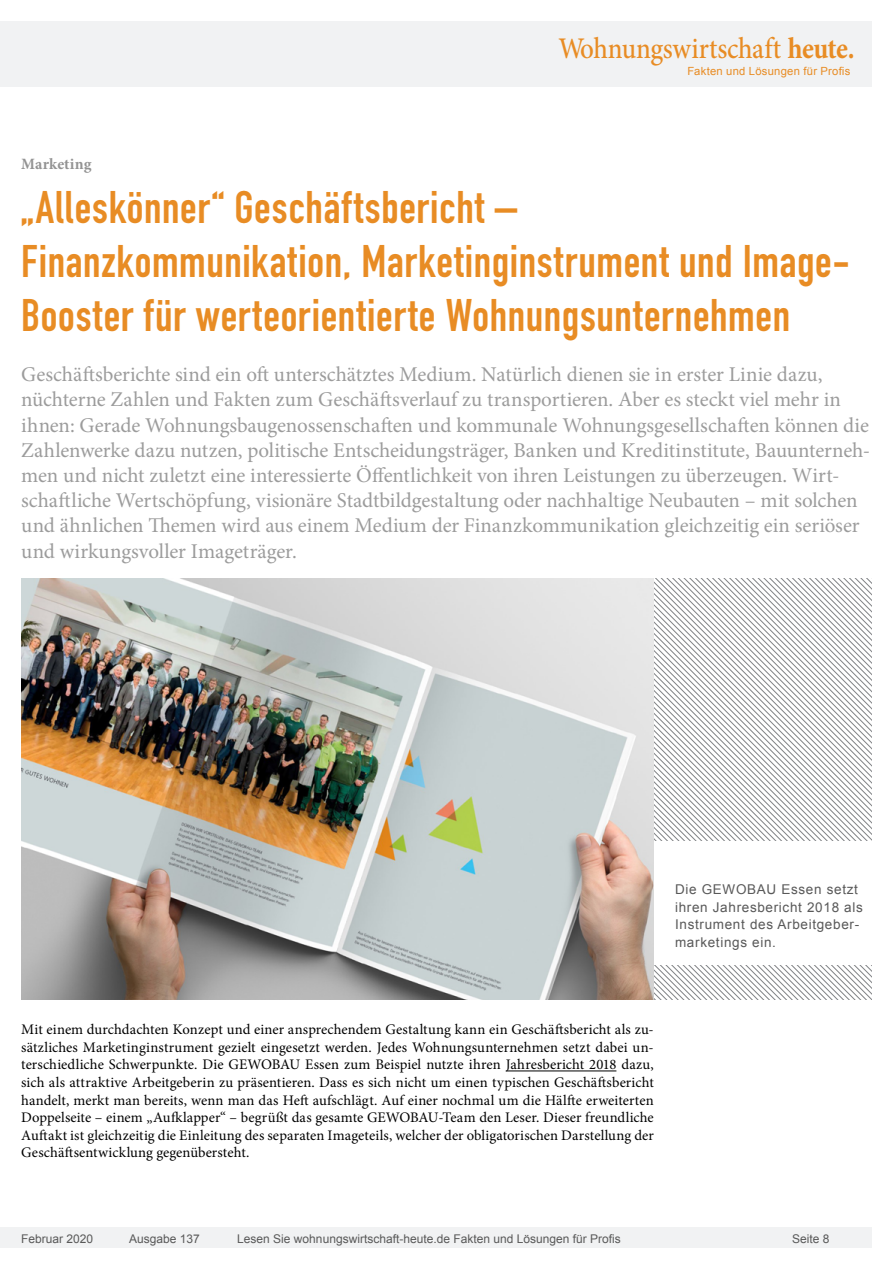
<style>
.page{position:relative;width:893px;height:1263px;background:#fff}
.page>*{position:absolute;margin:0;border:0;box-sizing:border-box;transform-origin:0 0}
.t1{font:45px/54px "DIN Engschrift";letter-spacing:.015em;color:#e88c24}
.t2{font:500 30px "Minion Pro";letter-spacing:-.01em;color:#e88c24;scale:.9 1}
.t3{font:21px/25.2px "Minion Pro";letter-spacing:-.005em;color:#9c9c9c}
.t4{font:700 15.75px "Minion Pro";letter-spacing:.005em;color:#939393}
.t5{font:14.7px/17.5px "Minion Pro";letter-spacing:.005em;color:#000;text-align:justify}
.t6{font:13.5px/17.5px "Arial";letter-spacing:.05em;color:#595959}
.t7{font:12px "Arial";color:#595959}
.t8{font:11.25px "Arial";letter-spacing:.025em;color:#e88c24}
.s1{font-weight:700}
</style>
<div class="page">
<div style="left:0;top:1227px;width:872px;height:20px;background:#f1f2f3"></div>
<div style="left:0;top:21px;width:872px;height:66px;background:#f1f2f3"></div>
<svg style="left:654px;top:578px;width:218px;height:88px"></svg>
<svg style="left:654px;top:666px;width:218px;height:333px"></svg>
<div style="left:654px;top:841px;width:237px;height:123px;background:#fff"></div>
<hr style="left:506px;top:1070px;width:110px;height:1px;background:#000">
<img style="left:21px;top:578px;width:633px;height:421px">
<h2 class="t2" style="left:558px;top:28px;width:331px">Wohnungswirtschaft <span class="s1">heute.</span></h2>
<p class="t8" style="left:687px;top:63px;width:165px">Fakten und Lösungen für Profis</p>
<p class="t4" style="left:21px;top:153px;width:72px">Marketing</p>
<h1 class="t1" style="left:21px;top:180px;width:830px">„Alleskönner“ Geschäftsbericht –<br>Finanzkommunikation, Marketinginstrument und Image-<br>Booster für werteorientierte Wohnungsunternehmen</h1>
<p class="t3" style="left:21px;top:362px;width:851px">Geschäftsberichte sind ein oft unterschätztes Medium. Natürlich dienen sie in erster Linie dazu, nüchterne Zahlen und Fakten zum Geschäftsverlauf zu transportieren. Aber es steckt viel mehr in ihnen: Gerade Wohnungsbaugenossenschaften und kommunale Wohnungsgesellschaften können die Zahlenwerke dazu nutzen, politische Entscheidungsträger, Banken und Kreditinstitute, Bauunterneh&shy;men und nicht zuletzt eine interessierte Öffentlichkeit von ihren Leistungen zu überzeugen. Wirt&shy;schaftliche Wertschöpfung, visionäre Stadtbildgestaltung oder nachhaltige Neubauten – mit solchen und ähnlichen Themen wird aus einem Medium der Finanzkommunikation gleichzeitig ein seriöser und wirkungsvoller Imageträger.</p>
<p class="t6" style="left:675px;top:880px;width:189px">Die GEWOBAU Essen setzt ihren Jahresbericht 2018 als<br>Instrument des Arbeitgeber&shy;marketings ein.</p>
<p class="t5" style="left:21px;top:1021px;width:634px">Mit einem durchdachten Konzept und einer ansprechendem Gestaltung kann ein Geschäftsbericht als zu&shy;sätzliches Marketinginstrument gezielt eingesetzt werden. Jedes Wohnungsunternehmen setzt dabei un&shy;terschiedliche Schwerpunkte. Die GEWOBAU Essen zum Beispiel nutzte ihren Jahresbericht 2018 dazu, sich als attraktive Arbeitgeberin zu präsentieren. Dass es sich nicht um einen typischen Geschäftsbericht handelt, merkt man bereits, wenn man das Heft aufschlägt. Auf einer nochmal um die Hälfte erweiterten Doppelseite – einem „Aufklapper“ – begrüßt das gesamte GEWOBAU-Team den Leser. Dieser freundliche Auftakt ist gleichzeitig die Einleitung des separaten Imageteils, welcher der obligatorischen Darstellung der Geschäftsentwicklung gegenübersteht.</p>
<p class="t7" style="left:21px;top:1230px;width:74px">Februar 2020</p>
<p class="t7" style="left:129px;top:1230px;width:72px">Ausgabe 137</p>
<p class="t7" style="left:237px;top:1230px;width:385px">Lesen Sie wohnungswirtschaft-heute.de Fakten und Lösungen für Profis</p>
<p class="t7" style="left:792px;top:1231px;width:39px">Seite 8</p>
</div>
